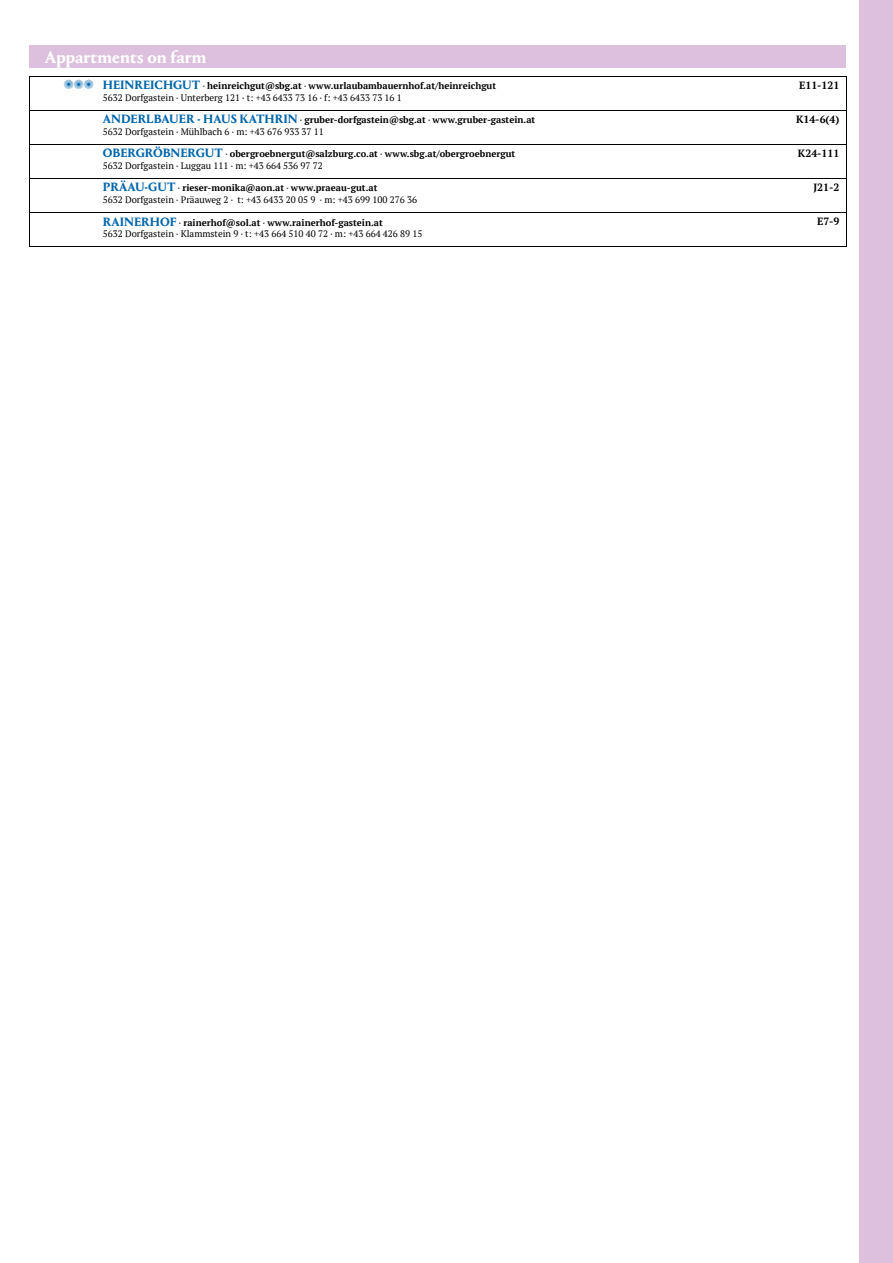
<style>
.page{position:relative;width:893px;height:1263px;background:#fff}
.page>*{position:absolute;margin:0;border:0;box-sizing:border-box;transform-origin:0 0}
.t1{font:700 18px "Portrait";color:#fff}
.t2{font:700 10.5px "PT Serif";color:#000}
.t3{font:9.3px/11.7px "PT Serif";color:#000}
.t4{font:700 9.3px/11.7px "PT Serif";color:#000}
.s1{font-family:"Portrait";font-weight:700;font-size:12.75px;color:#0066ac}
.s2{font-weight:700}
.s3{font-family:"Portrait";font-size:12.75px;color:#0066ac}
.s4{font-weight:400}
</style>
<div class="page">
<div style="left:859px;top:0;width:34px;height:1263px;background:#ddc0dd"></div>
<div style="left:30px;top:45px;width:816px;height:23px;background:#ddc0dd"></div>
<hr style="left:30px;top:77px;width:816px;height:1px;background:#000">
<hr style="left:846px;top:77px;width:1px;height:34px;background:#000">
<hr style="left:30px;top:110px;width:816px;height:1px;background:#000">
<hr style="left:30px;top:77px;width:1px;height:34px;background:#000">
<hr style="left:30px;top:111px;width:816px;height:1px;background:#000">
<hr style="left:846px;top:111px;width:1px;height:34px;background:#000">
<hr style="left:30px;top:144px;width:816px;height:1px;background:#000">
<hr style="left:30px;top:111px;width:1px;height:34px;background:#000">
<hr style="left:30px;top:145px;width:816px;height:1px;background:#000">
<hr style="left:846px;top:145px;width:1px;height:34px;background:#000">
<hr style="left:30px;top:178px;width:816px;height:1px;background:#000">
<hr style="left:30px;top:145px;width:1px;height:34px;background:#000">
<hr style="left:30px;top:179px;width:816px;height:1px;background:#000">
<hr style="left:846px;top:179px;width:1px;height:34px;background:#000">
<hr style="left:30px;top:212px;width:816px;height:1px;background:#000">
<hr style="left:30px;top:179px;width:1px;height:34px;background:#000">
<hr style="left:30px;top:213px;width:816px;height:1px;background:#000">
<hr style="left:846px;top:213px;width:1px;height:34px;background:#000">
<hr style="left:30px;top:246px;width:816px;height:1px;background:#000">
<hr style="left:30px;top:213px;width:1px;height:34px;background:#000">
<h1 class="t1" style="left:45px;top:44px;width:163px">Appartments on farm</h1>
<p class="t3" style="left:103px;top:80px;width:395px;text-indent:-39px"><span class="s1">§§§ HEINREICHGUT</span> · <span class="s2">heinreichgut@sbg.at</span> · <span class="s2">www.urlaubambauernhof.at/heinreichgut<br></span>5632 Dorfgastein · Unterberg 121 · t: +43 6433 73 16 · f: +43 6433 73 16 1</p>
<p class="t2" style="left:799px;top:78px;width:42px">E11-121</p>
<p class="t4" style="left:103px;top:114px;width:434px"><span class="s3">ANDERLBAUER - HAUS KATHRIN</span> <span class="s4">·</span> gruber-dorfgastein@sbg.at <span class="s4">·</span> www.gruber-gastein.at<br><span class="s4">5632 Dorfgastein · Mühlbach 6 · m: +43 676 933 37 11</span></p>
<p class="t2" style="left:796px;top:112px;width:45px">K14-6(4)</p>
<p class="t4" style="left:103px;top:148px;width:414px"><span class="s3">OBERGRÖBNERGUT</span> <span class="s4">·</span> obergroebnergut@salzburg.co.at <span class="s4">·</span> www.sbg.at/obergroebnergut<br><span class="s4">5632 Dorfgastein · Luggau 111 · m: +43 664 536 97 72</span></p>
<p class="t2" style="left:798px;top:146px;width:43px">K24-111</p>
<p class="t3" style="left:103px;top:182px;width:316px"><span class="s1">PRÄAU-GUT</span> · <span class="s2">rieser-monika@aon.at</span> · <span class="s2">www.praeau-gut.at<br></span>5632 Dorfgastein · Präauweg 2 · t: +43 6433 20 05 9 · m: +43 699 100 276 36</p>
<p class="t2" style="left:813px;top:180px;width:27px">J21-2</p>
<p class="t3" style="left:103px;top:216px;width:321px"><span class="s1">RAINERHOF</span> · <span class="s2">rainerhof@sol.at</span> · <span class="s2">www.rainerhof-gastein.at<br></span>5632 Dorfgastein · Klammstein 9 · t: +43 664 510 40 72 · m: +43 664 426 89 15</p>
<p class="t2" style="left:817px;top:215px;width:24px">E7-9</p>
</div>
